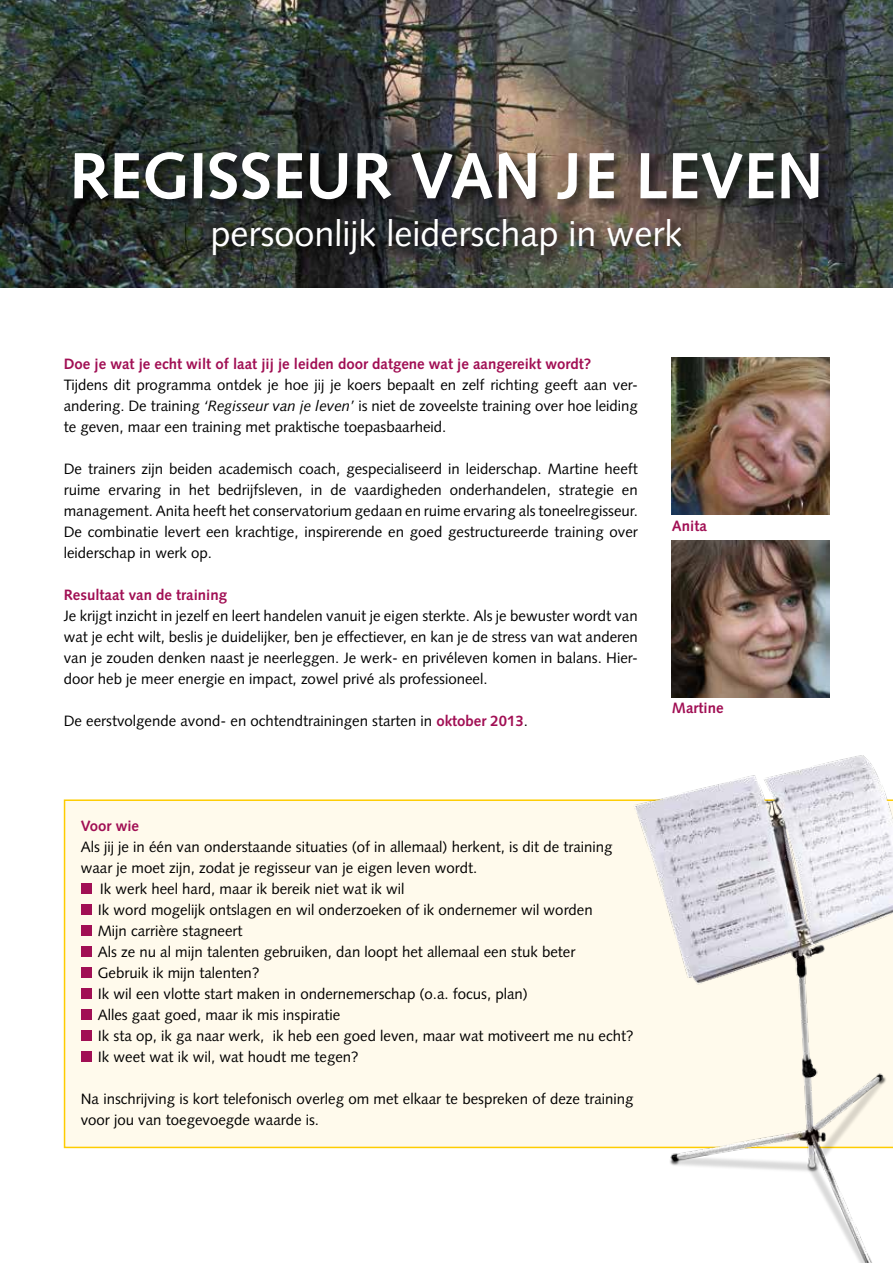
<style>
.page{position:relative;width:893px;height:1263px;background:#fff}
.page>*{position:absolute;margin:0;border:0;box-sizing:border-box;transform-origin:0 0}
.t1{font:700 65.25px "Syntax LT";color:#fff}
.t2{font:36px "Syntax LT";color:#fff}
.t3{font:15px/21px "Syntax LT";color:#000;text-align:justify}
.t4{font:700 15px "Syntax LT";color:#a10f54}
.s1{font-style:italic}
.s2{font-weight:700;color:#a10f54}
</style>
<div class="page">
<div style="left:64px;top:799px;width:533px;height:349px;background:#fffaec"></div>
<img style="left:672px;top:357px;width:157px;height:157px">
<img style="left:672px;top:540px;width:157px;height:157px">
<img style="left:0;top:0;width:893px;height:287px">
<div style="left:71px;top:149px;width:762px;height:121px;background:#000;opacity:.75"></div>
<div style="left:81px;top:883px;width:10px;height:11px;background:#a10f54"></div>
<div style="left:81px;top:904px;width:10px;height:11px;background:#a10f54"></div>
<div style="left:81px;top:925px;width:10px;height:11px;background:#a10f54"></div>
<div style="left:81px;top:946px;width:10px;height:11px;background:#a10f54"></div>
<div style="left:81px;top:967px;width:10px;height:11px;background:#a10f54"></div>
<div style="left:81px;top:988px;width:10px;height:11px;background:#a10f54"></div>
<div style="left:81px;top:1009px;width:10px;height:11px;background:#a10f54"></div>
<div style="left:81px;top:1030px;width:10px;height:11px;background:#a10f54"></div>
<div style="left:81px;top:1051px;width:10px;height:11px;background:#a10f54"></div>
<img style="left:597px;top:755px;width:296px;height:508px">
<h1 class="t1" style="left:69px;top:138px;width:756px">Regisseur van je leven</h1>
<h2 class="t2" style="left:210px;top:213px;width:474px">persoonlijk leiderschap in werk</h2>
<p class="t4" style="left:64px;top:355px;width:529px">Doe je wat je echt wilt of laat jij je leiden door datgene wat je aangereikt wordt?</p>
<p class="t3" style="left:64px;top:374px;width:576px">Tijdens dit programma ontdek je hoe jij je koers bepaalt en zelf richting geeft aan ver&shy;andering. De training <span class="s1">‘Regisseur van je leven’</span> is niet de zoveelste training over hoe leiding te geven, maar een training met praktische toepasbaarheid.</p>
<p class="t3" style="left:64px;top:458px;width:576px">De trainers zijn beiden academisch coach, gespecialiseerd in leiderschap. Martine heeft ruime ervaring in het bedrijfsleven, in de vaardigheden onderhandelen, strategie en management. Anita heeft het conservatorium gedaan en ruime ervaring als toneelregisseur.<br>De combinatie levert een krachtige, inspirerende en goed gestructureerde training over leiderschap in werk op.</p>
<p class="t4" style="left:64px;top:586px;width:165px">Resultaat van de training</p>
<p class="t3" style="left:64px;top:605px;width:576px">Je krijgt inzicht in jezelf en leert handelen vanuit je eigen sterkte. Als je bewuster wordt van wat je echt wilt, beslis je duidelijker, ben je effectiever, en kan je de stress van wat anderen van je zouden denken naast je neerleggen. Je werk- en privéleven komen in balans. Hier&shy;door heb je meer energie en impact, zowel privé als professioneel.</p>
<p class="t3" style="left:64px;top:710px;width:466px">De eerstvolgende avond- en ochtendtrainingen starten in <span class="s2">oktober 2013</span>.</p>
<p class="t4" style="left:672px;top:517px;width:37px">Anita</p>
<p class="t4" style="left:672px;top:699px;width:53px">Martine</p>
<p class="t4" style="left:81px;top:817px;width:60px">Voor wie</p>
<p class="t3" style="left:81px;top:836px;width:533px">Als jij je in één van onderstaande situaties (of in allemaal) herkent, is dit de training</p>
<p class="t3" style="left:81px;top:857px;width:398px">waar je moet zijn, zodat je regisseur van je eigen leven wordt.</p>
<p class="t3" style="left:100px;top:878px;width:306px">Ik werk heel hard, maar ik bereik niet wat ik wil</p>
<p class="t3" style="left:98px;top:899px;width:496px">Ik word mogelijk ontslagen en wil onderzoeken of ik ondernemer wil worden</p>
<p class="t3" style="left:98px;top:920px;width:146px">Mijn carrière stagneert</p>
<p class="t3" style="left:98px;top:941px;width:479px">Als ze nu al mijn talenten gebruiken, dan loopt het allemaal een stuk beter</p>
<p class="t3" style="left:98px;top:962px;width:163px">Gebruik ik mijn talenten?</p>
<p class="t3" style="left:98px;top:983px;width:432px">Ik wil een vlotte start maken in ondernemerschap (o.a. focus, plan)</p>
<p class="t3" style="left:98px;top:1004px;width:244px">Alles gaat goed, maar ik mis inspiratie</p>
<p class="t3" style="left:98px;top:1025px;width:537px">Ik sta op, ik ga naar werk, ik heb een goed leven, maar wat motiveert me nu echt?</p>
<p class="t3" style="left:98px;top:1046px;width:262px">Ik weet wat ik wil, wat houdt me tegen?</p>
<p class="t3" style="left:81px;top:1088px;width:554px">Na inschrijving is kort telefonisch overleg om met elkaar te bespreken of deze training voor jou van toegevoegde waarde is.</p>
</div>
